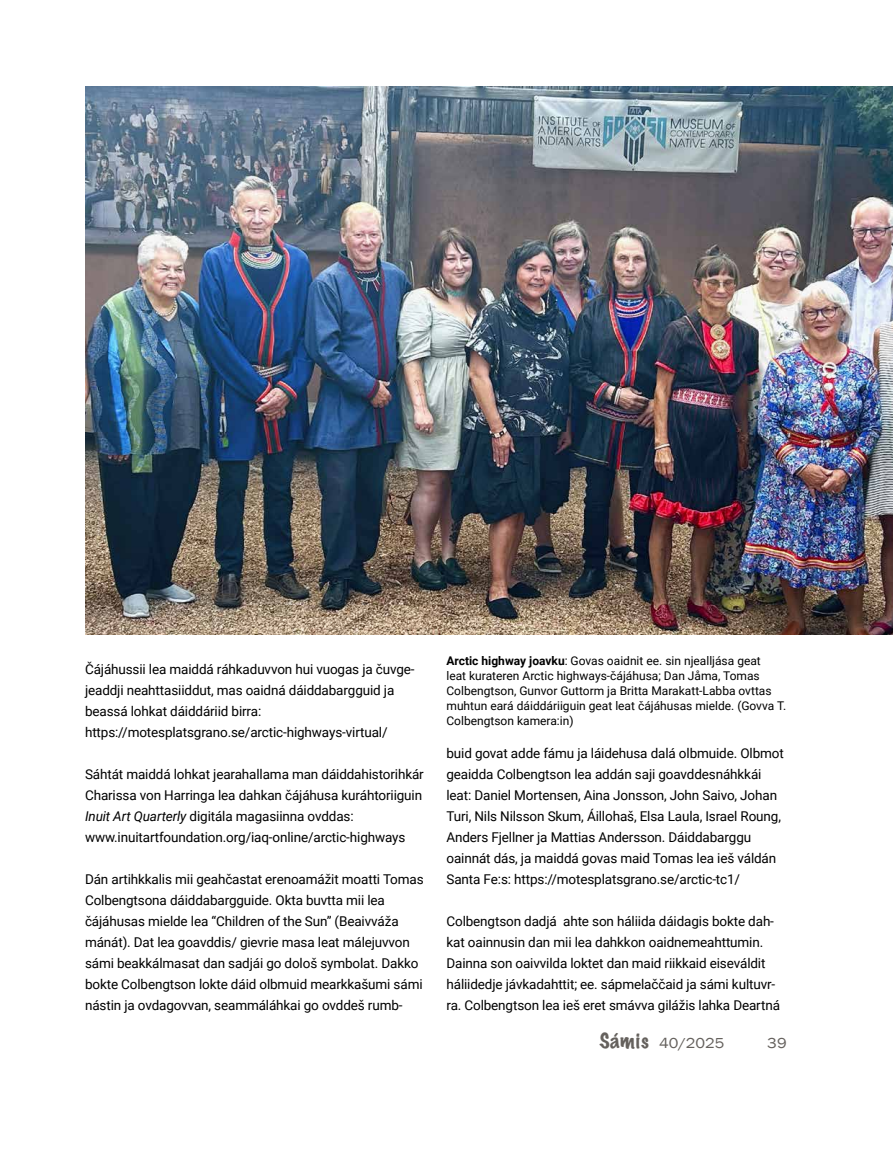
<style>
.page{position:relative;width:893px;height:1149px;background:#fff}
.page>*{position:absolute;margin:0;border:0;box-sizing:border-box;transform-origin:0 0}
.t1{font:14.85px "Franklin Gothic";color:#65615d;scale:1.11 1}
.t2{font:13.5px/21px "Roboto";letter-spacing:-.01em;color:#000}
.t3{font:12px/15px "Roboto";color:#000}
.s1{font-style:italic}
.s2{font-weight:700}
.s3{font-family:"Marker Felt";font-weight:100;font-size:18.9px}
</style>
<div class="page">
<img style="left:85px;top:87px;width:808px;height:547px">
<p class="t2" style="left:85px;top:657px;width:331px">Čájáhussii lea maiddá ráhkaduvvon hui vuogas ja čuvge&shy;jeaddji neahttasiiddut, mas oaidná dáiddabargguid ja beassá lohkat dáiddáriid birra: https://motesplatsgrano.se/arctic-highways-virtual/</p>
<p class="t2" style="left:85px;top:762px;width:340px">Sáhtát maiddá lohkat jearahallama man dáiddahistorihkár Charissa von Harringa lea dahkan čájáhusa kuráhtoriiguin <span class="s1">Inuit Art Quarterly</span> digitála magasiinna ovddas: www.inuitartfoundation.org/iaq-online/arctic-highways</p>
<p class="t2" style="left:85px;top:867px;width:340px">Dán artihkkalis mii geahčastat erenoamážit moatti Tomas Colbengtsona dáiddabargguide. Okta buvtta mii lea čájáhusas mielde lea “Children of the Sun” (Beaivváža mánát). Dat lea goavddis/ gievrie masa leat málejuvvon sámi beakkálmasat dan sadjái go dološ symbolat. Dakko bokte Colbengtson lokte dáid olbmuid mearkkašumi sámi nástin ja ovdagovvan, seammáláhkai go ovddeš rumb-</p>
<p class="t3" style="left:446px;top:652px;width:341px"><span class="s2">Arctic highway joavku</span>: Govas oaidnit ee. sin njealljása geat<br>leat kurateren Arctic highways-čájáhusa; Dan Jåma, Tomas Colbengtson, Gunvor Guttorm ja Britta Marakatt-Labba ovttas muhtun eará dáiddáriiguin geat leat čájáhusas mielde. (Govva T.<br>Colbengtson kamera:in)</p>
<p class="t2" style="left:446px;top:741px;width:339px">buid govat adde fámu ja láidehusa dalá olbmuide. Olbmot geaidda Colbengtson lea addán saji goavddesnáhkkái leat: Daniel Mortensen, Aina Jonsson, John Saivo, Johan Turi, Nils Nilsson Skum, Áillohaš, Elsa Laula, Israel Roung, Anders Fjellner ja Mattias Andersson. Dáiddabarggu oainnát dás, ja maiddá govas maid Tomas lea ieš váldán Santa Fe:s: https://motesplatsgrano.se/arctic-tc1/</p>
<p class="t2" style="left:446px;top:909px;width:335px">Colbengtson dadjá ahte son háliida dáidagis bokte dah&shy;kat oainnusin dan mii lea dahkkon oaidnemeahttumin.<br>Dainna son oaivvilda loktet dan maid riikkaid eiseváldit háliidedje jávkadahttit; ee. sápmelaččaid ja sámi kultuvr&shy;ra. Colbengtson lea ieš eret smávva gilážis lahka Deartná</p>
<p class="t1" style="left:600px;top:1033px;width:114px"><span class="s3">Sámis</span> 40/2025</p>
<p class="t1" style="left:767px;top:1033px;width:19px">39</p>
</div>
